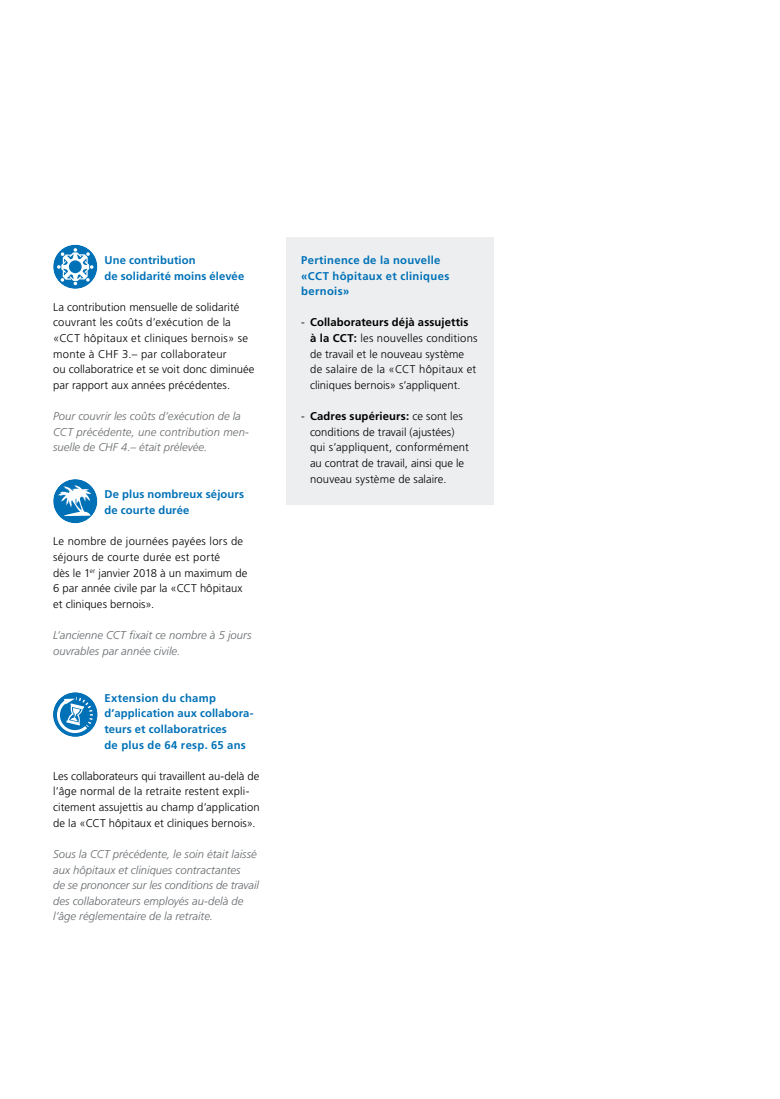
<style>
.page{position:relative;width:780px;height:1099px;background:#fff}
.page>*{position:absolute;margin:0;border:0;box-sizing:border-box;transform-origin:0 0}
.Lauftext{font:300 11.25px/15.6px "Frutiger";letter-spacing:.01em;color:#000}
.Lauftext_italic{font:italic 300 11.25px/15.6px "Frutiger";color:#65696c}
.Aufzählung_Lauftext{font:300 11.25px/15.6px "Frutiger";letter-spacing:.005em;color:#000}
.Untertitel_9pt{font:700 11.25px/15.6px "Frutiger";letter-spacing:.01em;color:#0071b7}
.s1{font-weight:700}
</style>
<div class="page">
<div style="left:286px;top:237px;width:208px;height:268px;background:#eceeef"></div>
<div style="left:53px;top:692px;width:44px;height:44px;background:#0071b7;border-radius:50%"></div>
<svg style="left:55px;top:695px;width:39px;height:39px"></svg>
<svg style="left:53px;top:479px;width:44px;height:44px"></svg>
<svg style="left:53px;top:245px;width:44px;height:44px"></svg>
<svg style="left:67px;top:258px;width:17px;height:17px"></svg>
<div style="left:69px;top:260px;width:13px;height:13px;background:#0071b7;border-radius:50%"></div>
<p class="Untertitel_9pt" style="left:104px;top:252px;width:141px">Une contribution<br>de solidarité moins élevée</p>
<p class="Lauftext" style="left:53px;top:299px;width:203px">La contribution mensuelle de solidarité couvrant les coûts d’exécution de la «CCT hôpitaux et cliniques bernois» se monte à CHF 3.– par collaborateur<br>ou collaboratrice et se voit donc diminuée par rapport aux années précédentes.</p>
<p class="Lauftext_italic" style="left:53px;top:408px;width:197px">Pour couvrir les coûts d’exécution de la<br>CCT précédente, une contribution men&shy;suelle de CHF 4.– était prélevée.</p>
<p class="Untertitel_9pt" style="left:104px;top:486px;width:141px">De plus nombreux séjours</p>
<p class="Untertitel_9pt" style="left:104px;top:502px;width:87px">de courte durée</p>
<p class="Lauftext" style="left:53px;top:533px;width:196px">Le nombre de journées payées lors de séjours de courte durée est porté<br>dès le 1<sup>er</sup> janvier 2018 à un maximum de 6 par année civile par la «CCT hôpitaux et cliniques bernois».</p>
<p class="Lauftext_italic" style="left:53px;top:627px;width:200px">L’ancienne CCT fixait ce nombre à 5 jours ouvrables par année civile.</p>
<p class="Untertitel_9pt" style="left:104px;top:690px;width:151px">Extension du champ d’application aux collabora&shy;teurs et collaboratrices<br>de plus de 64 resp. 65 ans</p>
<p class="Lauftext" style="left:53px;top:768px;width:208px">Les collaborateurs qui travaillent au-delà de l’âge normal de la retraite restent expli&shy;citement assujettis au champ d’application de la «CCT hôpitaux et cliniques bernois».</p>
<p class="Lauftext_italic" style="left:53px;top:846px;width:207px">Sous la CCT précédente, le soin était laissé aux hôpitaux et cliniques contractantes<br>de se prononcer sur les conditions de travail des collaborateurs employés au-delà de l’âge réglementaire de la retraite.</p>
<p class="Untertitel_9pt" style="left:301px;top:252px;width:149px">Pertinence de la nouvelle «CCT hôpitaux et cliniques bernois»</p>
<p class="Aufzählung_Lauftext" style="left:310px;top:315px;width:169px;text-indent:-9px">- <span class="s1">Collaborateurs déjà assujettis à la CCT:</span> les nouvelles conditions de travail et le nouveau système de salaire de la «CCT hôpitaux et cliniques bernois» s’appliquent.</p>
<p class="Aufzählung_Lauftext" style="left:310px;top:408px;width:160px;text-indent:-9px">- <span class="s1">Cadres supérieurs:</span> ce sont les conditions de travail (ajustées) qui s’appliquent, conformément au contrat de travail, ainsi que le nouveau système de salaire.</p>
</div>
